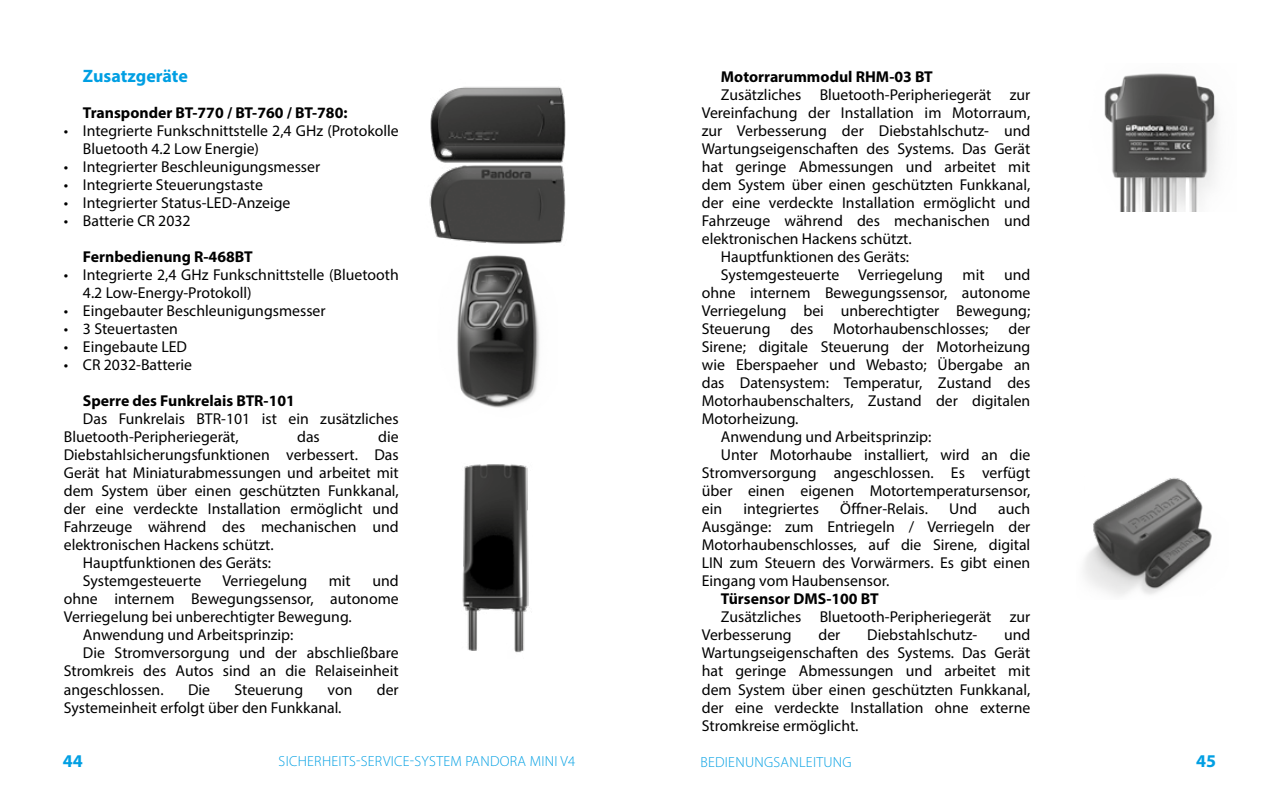
<style>
.page{position:relative;width:1276px;height:798px;background:#fff}
.page>*{position:absolute;margin:0;border:0;box-sizing:border-box;transform-origin:0 0}
.t1{font:700 18px "Myriad Pro";color:#009fe3}
.t2{font:15.75px/18px "Myriad Pro";color:#000}
.t3{font:700 15.75px "Myriad Pro";color:#000}
.t4{font:300 14.62px "Myriad Pro";letter-spacing:.02em;color:#009fe3}
</style>
<div class="page">
<img style="left:430px;top:86px;width:136px;height:73px">
<img style="left:462px;top:464px;width:67px;height:189px">
<img style="left:429px;top:159px;width:137px;height:85px">
<img style="left:1084px;top:478px;width:128px;height:118px">
<img style="left:1104px;top:73px;width:115px;height:139px">
<img style="left:457px;top:255px;width:83px;height:153px">
<p class="t1" style="left:83px;top:64px;width:106px">Zusatzgeräte</p>
<p class="t3" style="left:83px;top:102px;width:266px">Transponder BT-770 / BT-760 / BT-780:</p>
<p class="t2" style="left:83px;top:121px;width:317px;text-indent:-19px">• Integrierte Funkschnittstelle 2,4 GHz (Protokolle<br>Bluetooth 4.2 Low Energie)</p>
<p class="t2" style="left:64px;top:157px;width:258px">• Integrierter Beschleunigungsmesser</p>
<p class="t2" style="left:64px;top:175px;width:201px">• Integrierte Steuerungstaste</p>
<p class="t2" style="left:64px;top:193px;width:228px">• Integrierter Status-LED-Anzeige</p>
<p class="t2" style="left:64px;top:211px;width:128px">• Batterie CR 2032</p>
<p class="t3" style="left:83px;top:246px;width:171px">Fernbedienung R-468BT</p>
<p class="t2" style="left:83px;top:265px;width:317px;text-indent:-19px">• Integrierte 2,4 GHz Funkschnittstelle (Bluetooth<br>4.2 Low-Energy-Protokoll)</p>
<p class="t2" style="left:64px;top:301px;width:263px">• Eingebauter Beschleunigungsmesser</p>
<p class="t2" style="left:64px;top:319px;width:116px">• 3 Steuertasten</p>
<p class="t2" style="left:64px;top:337px;width:125px">• Eingebaute LED</p>
<p class="t2" style="left:64px;top:355px;width:130px">• CR 2032-Batterie</p>
<p class="t3" style="left:83px;top:390px;width:213px">Sperre des Funkrelais BTR-101</p>
<p class="t2" style="left:64px;top:409px;width:336px;text-indent:19px">Das Funkrelais BTR-101 ist ein zusätzliches<br>Bluetooth-Peripheriegerät,</p>
<p class="t2" style="left:297px;top:427px;width:24px">das</p>
<p class="t2" style="left:378px;top:427px;width:22px">die</p>
<p class="t2" style="left:64px;top:445px;width:336px">Diebstahlsicherungsfunktionen verbessert. Das</p>
<p class="t2" style="left:64px;top:463px;width:336px">Gerät hat Miniaturabmessungen und arbeitet mit</p>
<p class="t2" style="left:64px;top:481px;width:336px">dem System über einen geschützten Funkkanal,</p>
<p class="t2" style="left:64px;top:499px;width:336px">der eine verdeckte Installation ermöglicht und</p>
<p class="t2" style="left:64px;top:517px;width:336px">Fahrzeuge während des mechanischen und</p>
<p class="t2" style="left:64px;top:535px;width:211px">elektronischen Hackens schützt.</p>
<p class="t2" style="left:83px;top:553px;width:190px">Hauptfunktionen des Geräts:</p>
<p class="t2" style="left:83px;top:571px;width:120px">Systemgesteuerte</p>
<p class="t2" style="left:222px;top:571px;width:86px">Verriegelung</p>
<p class="t2" style="left:329px;top:571px;width:24px">mit</p>
<p class="t2" style="left:372px;top:571px;width:28px">und</p>
<p class="t2" style="left:64px;top:589px;width:336px">ohne internem Bewegungssensor, autonome</p>
<p class="t2" style="left:64px;top:607px;width:289px">Verriegelung bei unberechtigter Bewegung.</p>
<p class="t2" style="left:83px;top:625px;width:212px">Anwendung und Arbeitsprinzip:</p>
<p class="t2" style="left:83px;top:643px;width:317px">Die Stromversorgung und der abschließbare</p>
<p class="t2" style="left:64px;top:661px;width:336px">Stromkreis des Autos sind an die Relaiseinheit</p>
<p class="t2" style="left:64px;top:679px;width:101px">angeschlossen.</p>
<p class="t2" style="left:188px;top:679px;width:24px">Die</p>
<p class="t2" style="left:234px;top:679px;width:70px">Steuerung</p>
<p class="t2" style="left:327px;top:679px;width:26px">von</p>
<p class="t2" style="left:377px;top:679px;width:23px">der</p>
<p class="t2" style="left:64px;top:697px;width:279px">Systemeinheit erfolgt über den Funkkanal.</p>
<p class="t3" style="left:721px;top:66px;width:213px">Motorrarummodul RHM-03 BT</p>
<p class="t2" style="left:721px;top:85px;width:311px">Zusätzliches Bluetooth-Peripheriegerät zur</p>
<p class="t2" style="left:702px;top:103px;width:330px">Vereinfachung der Installation im Motorraum,</p>
<p class="t2" style="left:702px;top:121px;width:330px">zur Verbesserung der Diebstahlschutz- und</p>
<p class="t2" style="left:702px;top:139px;width:330px">Wartungseigenschaften des Systems. Das Gerät</p>
<p class="t2" style="left:702px;top:157px;width:330px">hat geringe Abmessungen und arbeitet mit</p>
<p class="t2" style="left:702px;top:175px;width:330px">dem System über einen geschützten Funkkanal,</p>
<p class="t2" style="left:702px;top:193px;width:330px">der eine verdeckte Installation ermöglicht und</p>
<p class="t2" style="left:702px;top:211px;width:330px">Fahrzeuge während des mechanischen und</p>
<p class="t2" style="left:702px;top:229px;width:211px">elektronischen Hackens schützt.</p>
<p class="t2" style="left:721px;top:247px;width:190px">Hauptfunktionen des Geräts:</p>
<p class="t2" style="left:721px;top:265px;width:311px">Systemgesteuerte Verriegelung mit und</p>
<p class="t2" style="left:702px;top:283px;width:330px">ohne internem Bewegungssensor, autonome</p>
<p class="t2" style="left:702px;top:301px;width:330px">Verriegelung bei unberechtigter Bewegung;</p>
<p class="t2" style="left:702px;top:319px;width:70px">Steuerung</p>
<p class="t2" style="left:790px;top:319px;width:25px">des</p>
<p class="t2" style="left:833px;top:319px;width:157px">Motorhaubenschlosses;</p>
<p class="t2" style="left:1008px;top:319px;width:23px">der</p>
<p class="t2" style="left:702px;top:337px;width:330px">Sirene; digitale Steuerung der Motorheizung</p>
<p class="t2" style="left:702px;top:355px;width:330px">wie Eberspaeher und Webasto; Übergabe an</p>
<p class="t2" style="left:702px;top:373px;width:330px">das Datensystem: Temperatur, Zustand des</p>
<p class="t2" style="left:702px;top:391px;width:330px">Motorhaubenschalters, Zustand der digitalen</p>
<p class="t2" style="left:702px;top:409px;width:98px">Motorheizung.</p>
<p class="t2" style="left:721px;top:427px;width:212px">Anwendung und Arbeitsprinzip:</p>
<p class="t2" style="left:721px;top:445px;width:311px">Unter Motorhaube installiert, wird an die</p>
<p class="t2" style="left:702px;top:463px;width:330px">Stromversorgung angeschlossen. Es verfügt</p>
<p class="t2" style="left:702px;top:481px;width:330px">über einen eigenen Motortemperatursensor,</p>
<p class="t2" style="left:702px;top:499px;width:22px">ein</p>
<p class="t2" style="left:743px;top:499px;width:77px">integriertes</p>
<p class="t2" style="left:840px;top:499px;width:89px">Öffner-Relais.</p>
<p class="t2" style="left:949px;top:499px;width:29px">Und</p>
<p class="t2" style="left:702px;top:499px;width:330px;text-align:justify;text-indent:296px">auch Ausgänge: zum Entriegeln / Verriegeln der Motorhaubenschlosses, auf die Sirene, digital LIN zum Steuern des Vorwärmers. Es gibt einen Eingang vom Haubensensor.</p>
<p class="t3" style="left:721px;top:588px;width:159px">Türsensor DMS-100 BT</p>
<p class="t2" style="left:702px;top:607px;width:330px;text-indent:19px">Zusätzliches Bluetooth-Peripheriegerät zur<br>Verbesserung</p>
<p class="t2" style="left:702px;top:625px;width:330px;text-align:justify;text-indent:302px">und Wartungseigenschaften des Systems. Das Gerät hat geringe Abmessungen und arbeitet mit dem System über einen geschützten Funkkanal, der eine verdeckte Installation ohne externe Stromkreise ermöglicht.</p>
<p class="t2" style="left:818px;top:625px;width:23px">der</p>
<p class="t2" style="left:867px;top:625px;width:112px">Diebstahlschutz-</p>
<p class="t1" style="left:63px;top:748px;width:21px">44</p>
<p class="t4" style="left:279px;top:752px;width:298px">SICHERHEITS-SERVICE-SYSTEM PANDORA MINI V4</p>
<p class="t4" style="left:700px;top:752px;width:153px">BEDIENUNGSANLEITUNG</p>
<p class="t1" style="left:1196px;top:748px;width:21px">45</p>
</div>
